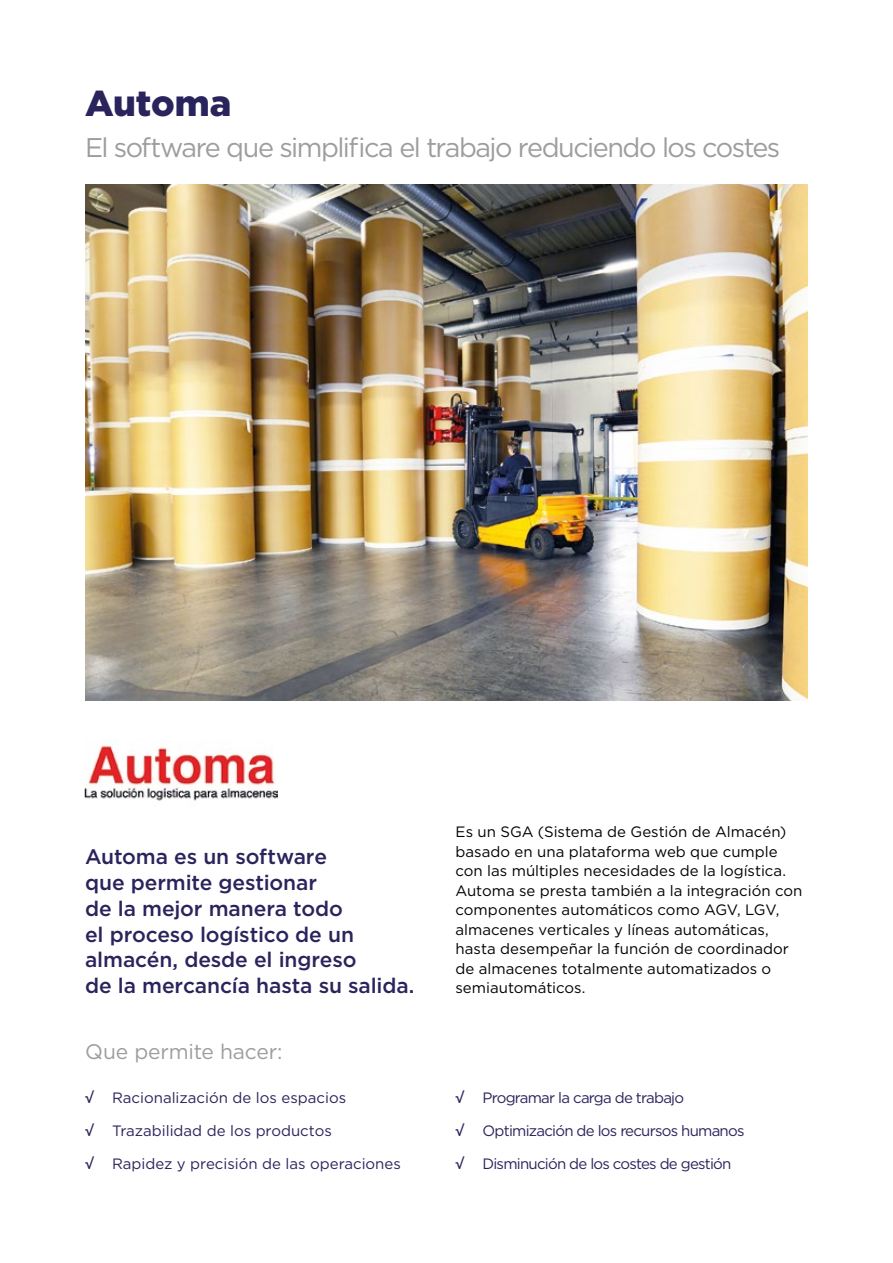
<style>
.page{position:relative;width:893px;height:1263px;background:#fff}
.page>*{position:absolute;margin:0;border:0;box-sizing:border-box;transform-origin:0 0}
.t1{font:900 36px "Gotham";color:#2a245c}
.t2{font:27px "Gotham";letter-spacing:-.055em;color:#9d9d9c}
.t3{font:500 21px/25.8px "Gotham";letter-spacing:-.005em;color:#2a245c}
.t4{font:21px "Gotham";letter-spacing:-.005em;color:#9d9d9c}
.t5{font:15px/19.5px "Gotham";color:#000}
.t6{font:15px "Gotham";letter-spacing:-.05em;color:#2a245c}
.t7{font:15px "Gotham";color:#2a245c}
.t8{font:600 15px "Open Sans";color:#2a245c}
</style>
<div class="page">
<img style="left:84px;top:745px;width:194px;height:56px">
<img style="left:85px;top:185px;width:723px;height:516px">
<h1 class="t1" style="left:85px;top:78px;width:148px">Automa</h1>
<h2 class="t2" style="left:85px;top:130px;width:697px">El software que simplifica el trabajo reduciendo los costes</h2>
<h3 class="t3" style="left:85px;top:843px;width:331px">Automa es un software<br>que permite gestionar<br>de la mejor manera todo<br>el proceso logístico de un almacén, desde el ingreso<br>de la mercancía hasta su salida.</h3>
<h3 class="t4" style="left:85px;top:1038px;width:199px">Que permite hacer:</h3>
<p class="t8" style="left:85px;top:1087px;width:10px">√</p>
<p class="t7" style="left:112px;top:1088px;width:236px">Racionalización de los espacios</p>
<p class="t8" style="left:85px;top:1120px;width:10px">√</p>
<p class="t7" style="left:112px;top:1121px;width:221px">Trazabilidad de los productos</p>
<p class="t8" style="left:85px;top:1153px;width:10px">√</p>
<p class="t7" style="left:112px;top:1154px;width:290px">Rapidez y precisión de las operaciones</p>
<p class="t5" style="left:455px;top:822px;width:348px">Es un SGA (Sistema de Gestión de Almacén) basado en una plataforma web que cumple con las múltiples necesidades de la logística.<br>Automa se presta también a la integración con componentes automáticos como AGV, LGV, almacenes verticales y líneas automáticas, hasta desempeñar la función de coordinador de almacenes totalmente automatizados o semiautomáticos.</p>
<p class="t8" style="left:455px;top:1087px;width:10px">√</p>
<p class="t6" style="left:482px;top:1088px;width:203px">Programar la carga de trabajo</p>
<p class="t8" style="left:455px;top:1120px;width:10px">√</p>
<p class="t6" style="left:482px;top:1121px;width:264px">Optimización de los recursos humanos</p>
<p class="t8" style="left:455px;top:1153px;width:10px">√</p>
<p class="t6" style="left:482px;top:1154px;width:250px">Disminución de los costes de gestión</p>
</div>
